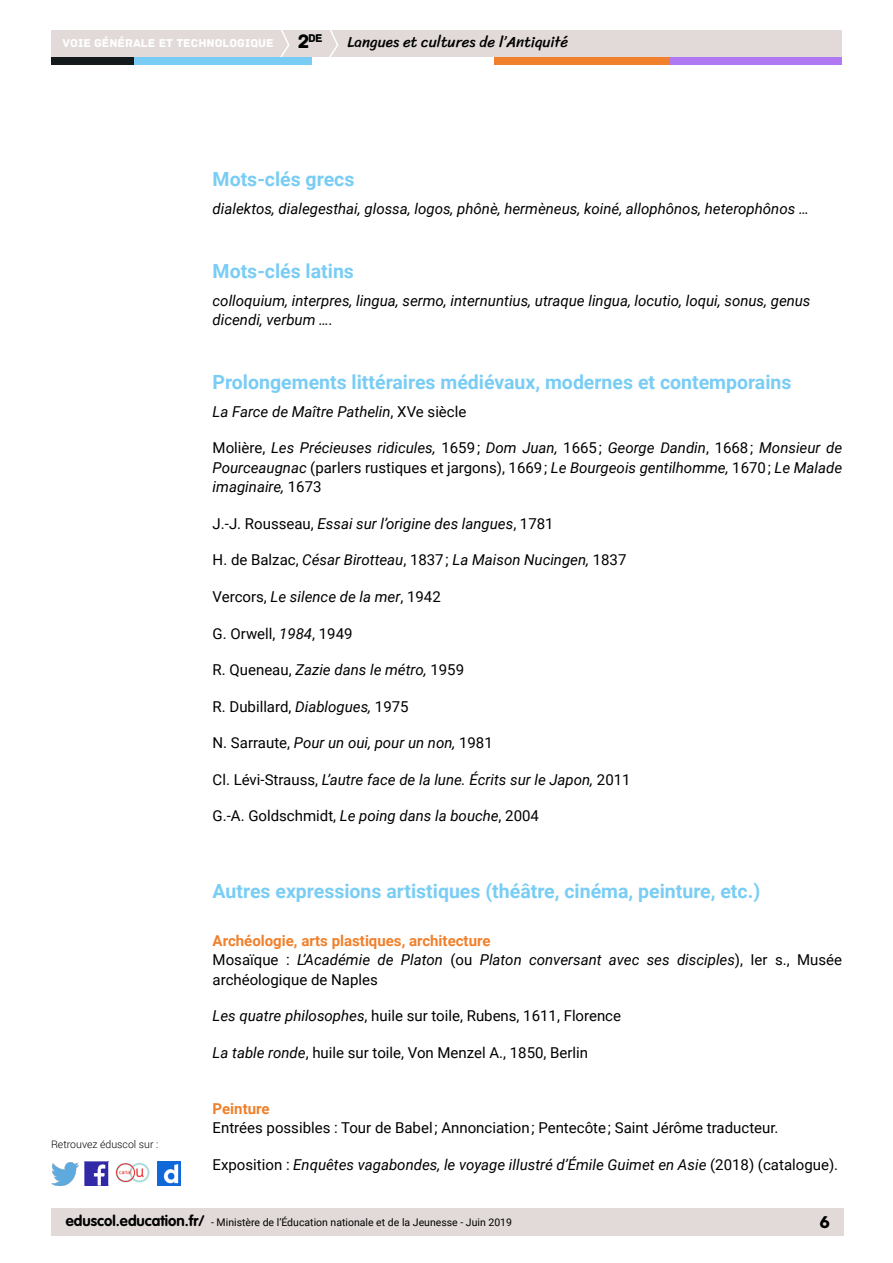
<style>
.page{position:relative;width:893px;height:1263px;background:#fff}
.page>*{position:absolute;margin:0;border:0;box-sizing:border-box;transform-origin:0 0}
.t1{font:700 19.5px "Roboto";color:#79cdf4}
.t2{font:18px "Archive";color:#000}
.t3{font:italic 15px/19.5px "Roboto";color:#000}
.t4{font:15px "Roboto";color:#000}
.t5{font:15px "Sriracha";color:#000}
.t6{font:700 15px "Roboto";color:#f0802b}
.t7{font:12px "Archive";color:#fff}
.t8{font:11.85px "Archive";color:#000}
.t9{font:10.5px "Roboto";color:#000}
.t10{font:300 10.5px "Roboto";color:#000}
.s1{font-size:20.4px}
.s2{font-style:normal}
.s3{font-style:italic}
.s4{font-weight:700;font-style:normal;color:#f0802b}
.s5{font-family:"VAG Rounded Std";font-weight:700;font-size:15px}
</style>
<div class="page">
<div style="left:51px;top:1209px;width:792px;height:27px;background:#e1dad8"></div>
<img style="left:85px;top:1162px;width:23px;height:23px">
<img style="left:51px;top:1163px;width:28px;height:22px">
<img style="left:158px;top:1162px;width:22px;height:23px">
<img style="left:115px;top:1162px;width:35px;height:21px">
<div style="left:51px;top:30px;width:791px;height:27px;background:#e1dad8"></div>
<svg style="left:280px;top:30px;width:10px;height:27px"></svg>
<svg style="left:329px;top:30px;width:9px;height:27px"></svg>
<div style="left:133px;top:57px;width:179px;height:8px;background:#79cdf4"></div>
<div style="left:51px;top:57px;width:82px;height:8px;background:#141a1c"></div>
<div style="left:667px;top:57px;width:175px;height:8px;background:#b078f2"></div>
<div style="left:494px;top:57px;width:175px;height:8px;background:#f0802b"></div>
<p class="t8" style="left:298px;top:31px;width:27px"><span class="s1">2</span>de</p>
<p class="t7" style="left:63px;top:36px;width:212px">VOIE GÉNÉRALE ET TECHNOLOGIQUE</p>
<p class="t5" style="left:348px;top:33px;width:222px">Langues et cultures de l’Antiquité</p>
<h1 class="t1" style="left:213px;top:165px;width:143px">Mots-clés grecs</h1>
<p class="t3" style="left:213px;top:198px;width:598px">dialektos, dialegesthai, glossa, logos, phônè, hermèneus, koiné, allophônos, heterophônos …</p>
<h1 class="t1" style="left:213px;top:257px;width:143px">Mots-clés latins</h1>
<p class="t3" style="left:213px;top:290px;width:599px">colloquium, interpres, lingua, sermo, internuntius, utraque lingua, locutio, loqui, sonus, genus dicendi, verbum ….</p>
<h1 class="t1" style="left:213px;top:368px;width:580px">Prolongements littéraires médiévaux, modernes et contemporains</h1>
<p class="t3" style="left:213px;top:401px;width:255px">La Farce de Maître Pathelin<span class="s2">, XVe siècle</span></p>
<p class="t3" style="left:213px;top:438px;width:631px;text-align:justify"><span class="s2">Molière,</span> Les Précieuses ridicules, <span class="s2">1659 ;</span> Dom Juan, <span class="s2">1665;</span> George Dandin<span class="s2">, 1668 ;</span> Monsieur de Pourceaugnac <span class="s2">(parlers rustiques et jargons), 1669 ;</span> Le Bourgeois gentilhomme, <span class="s2">1670 ;</span> Le Malade imaginaire, <span class="s2">1673</span></p>
<p class="t3" style="left:213px;top:513px;width:343px"><span class="s2">J.-J. Rousseau,</span> Essai sur l’origine des langues<span class="s2">, 1781</span></p>
<p class="t3" style="left:213px;top:550px;width:415px"><span class="s2">H. de Balzac,</span> César Birotteau<span class="s2">, 1837 ;</span> La Maison Nucingen, <span class="s2">1837</span></p>
<p class="t3" style="left:213px;top:586px;width:230px"><span class="s2">Vercors,</span> Le silence de la mer<span class="s2">, 1942</span></p>
<p class="t4" style="left:213px;top:623px;width:141px">G. Orwell, <span class="s3">1984</span>, 1949</p>
<p class="t3" style="left:213px;top:659px;width:253px"><span class="s2">R. Queneau,</span> Zazie dans le métro, <span class="s2">1959</span></p>
<p class="t4" style="left:213px;top:696px;width:197px">R. Dubillard, <span class="s3">Diablogues,</span> 1975</p>
<p class="t3" style="left:213px;top:732px;width:282px"><span class="s2">N. Sarraute,</span> Pour un oui, pour un non, <span class="s2">1981</span></p>
<p class="t3" style="left:213px;top:769px;width:419px"><span class="s2">Cl. Lévi-Strauss,</span> L’autre face de la lune. Écrits sur le Japon, <span class="s2">2011</span></p>
<p class="t4" style="left:213px;top:805px;width:328px">G.-A. Goldschmidt, <span class="s3">Le poing dans la bouche</span>, 2004</p>
<p class="t10" style="left:51px;top:1137px;width:109px">Retrouvez éduscol sur :</p>
<h1 class="t1" style="left:213px;top:877px;width:549px">Autres expressions artistiques (théâtre, cinéma, peinture, etc.)</h1>
<p class="t3" style="left:213px;top:930px;width:631px"><span class="s4">Archéologie, arts plastiques, architecture<br></span><span class="s2">Mosaïque :</span> L’Académie de Platon <span class="s2">(ou</span> Platon conversant avec ses disciples<span class="s2">), Ier s., Musée archéologique de Naples</span></p>
<p class="t4" style="left:213px;top:1005px;width:410px"><span class="s3">Les quatre philosophes</span>, huile sur toile, Rubens, 1611, Florence</p>
<p class="t4" style="left:213px;top:1042px;width:377px"><span class="s3">La table ronde</span>, huile sur toile, Von Menzel A., 1850, Berlin</p>
<p class="t6" style="left:213px;top:1098px;width:58px">Peinture</p>
<p class="t4" style="left:213px;top:1117px;width:567px">Entrées possibles : Tour de Babel ; Annonciation ; Pentecôte ; Saint Jérôme traducteur.</p>
<p class="t3" style="left:213px;top:1154px;width:627px"><span class="s2">Exposition :</span> Enquêtes vagabondes, le voyage illustré d’Émile Guimet en Asie <span class="s2">(2018) (catalogue).</span></p>
<p class="t9" style="left:66px;top:1215px;width:448px"><span class="s5">eduscol.education.fr/</span> - Ministère de l’Éducation nationale et de la Jeunesse - Juin 2019</p>
<p class="t2" style="left:820px;top:1211px;width:12px">6</p>
</div>
